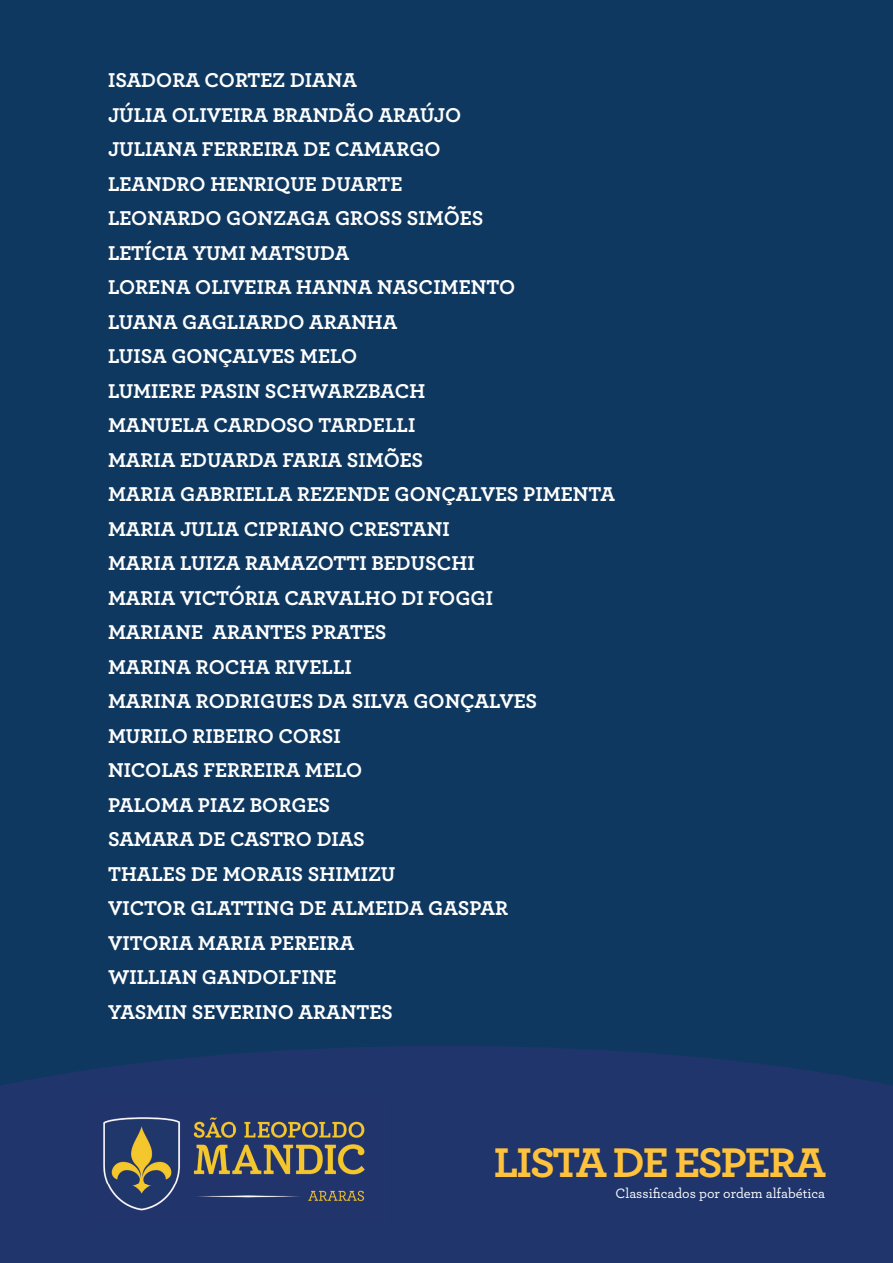
<style>
.page{position:relative;width:893px;height:1263px;background:#0f3860}
.page>*{position:absolute;margin:0;border:0;box-sizing:border-box;transform-origin:0 0}
.t1{font:700 43.5px "Archer Pro";letter-spacing:-.045em;color:#fec23c;scale:1.04 1}
.t2{font:700 21px/34.5px "Archer Pro";color:#fff}
.t3{font:500 14.25px "Archer Pro";color:#fff}
</style>
<div class="page">
<svg style="left:0;top:1046px;width:893px;height:217px;background:#1e356b"></svg>
<img style="left:83px;top:1101px;width:301px;height:126px">
<p class="t2" style="left:108px;top:61px;width:508px">ISADORA CORTEZ DIANA<br>JÚLIA OLIVEIRA BRANDÃO ARAÚJO<br>JULIANA FERREIRA DE CAMARGO<br>LEANDRO HENRIQUE DUARTE<br>LEONARDO GONZAGA GROSS SIMÕES<br>LETÍCIA YUMI MATSUDA<br>LORENA OLIVEIRA HANNA NASCIMENTO<br>LUANA GAGLIARDO ARANHA<br>LUISA GONÇALVES MELO<br>LUMIERE PASIN SCHWARZBACH<br>MANUELA CARDOSO TARDELLI<br>MARIA EDUARDA FARIA SIMÕES<br>MARIA GABRIELLA REZENDE GONÇALVES PIMENTA<br>MARIA JULIA CIPRIANO CRESTANI<br>MARIA LUIZA RAMAZOTTI BEDUSCHI<br>MARIA VICTÓRIA CARVALHO DI FOGGI<br>MARIANE ARANTES PRATES<br>MARINA ROCHA RIVELLI<br>MARINA RODRIGUES DA SILVA GONÇALVES<br>MURILO RIBEIRO CORSI<br>NICOLAS FERREIRA MELO<br>PALOMA PIAZ BORGES<br>SAMARA DE CASTRO DIAS<br>THALES DE MORAIS SHIMIZU<br>VICTOR GLATTING DE ALMEIDA GASPAR<br>VITORIA MARIA PEREIRA<br>WILLIAN GANDOLFINE<br>YASMIN SEVERINO ARANTES</p>
<h1 class="t1" style="left:494px;top:1128px;width:321px">LISTA DE ESPERA</h1>
<p class="t3" style="left:616px;top:1183px;width:211px">Classificados por ordem alfabética</p>
</div>
